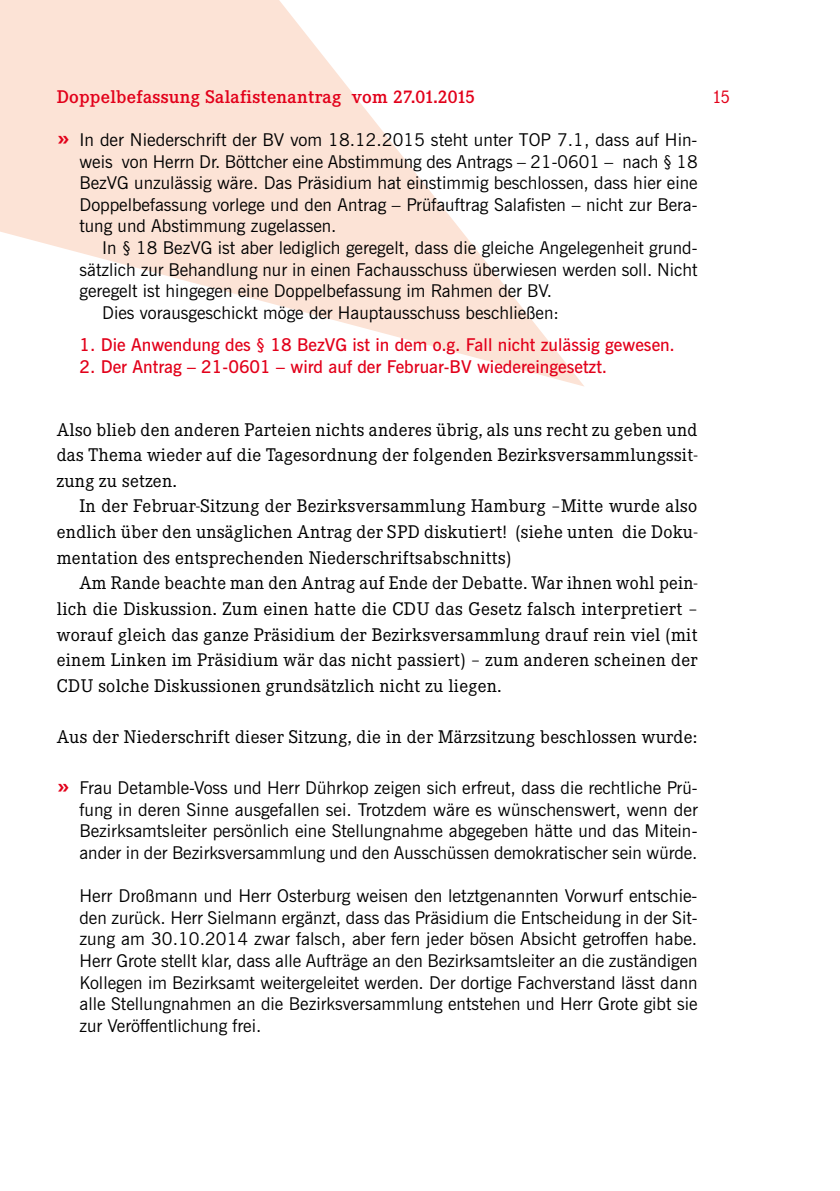
<style>
.page{position:relative;width:840px;height:1191px;background:#fff}
.page>*{position:absolute;margin:0;border:0;box-sizing:border-box;transform-origin:0 0}
.t1{font:18px/25.6px "Corporate EBQ";letter-spacing:.015em;color:#000;text-align:justify}
.t2{font:500 18px "Corporate EBQ";letter-spacing:.015em;color:#e2001a}
.t3{font:18px "Corporate EBQ";color:#e2001a}
.t4{font:17.6px/21.6px "News Gothic BT";color:#000;text-align:justify}
.t5{font:600 17.6px "News Gothic BT";color:#e2001a}
.s1{font-weight:700;font-size:24px;color:#e2001a}
</style>
<div class="page">
<svg style="left:0;top:0;width:584px;height:386px;fill:#fce3d6"></svg>
<p class="t2" style="left:57px;top:86px;width:419px">Doppelbefassung Salafistenantrag vom 27.01.2015</p>
<p class="t3" style="left:711px;top:86px;width:19px">15</p>
<p class="t4" style="left:79px;top:129px;width:619px;text-indent:-23px"><span class="s1">»</span> In der Niederschrift der BV vom 18.12.2015 steht unter TOP 7.1, dass auf Hin&shy;weis von Herrn Dr. Böttcher eine Abstimmung des Antrags – 21-0601 – nach § 18<br>BezVG unzulässig wäre. Das Präsidium hat einstimmig beschlossen, dass hier eine Doppelbefassung vorlege und den Antrag – Prüfauftrag Salafisten – nicht zur Bera&shy;tung und Abstimmung zugelassen.</p>
<p class="t4" style="left:102px;top:237px;width:596px">In § 18 BezVG ist aber lediglich geregelt, dass die gleiche Angelegenheit grund-</p>
<p class="t4" style="left:79px;top:258px;width:619px">sätzlich zur Behandlung nur in einen Fachausschuss überwiesen werden soll. Nicht</p>
<p class="t4" style="left:79px;top:280px;width:474px">geregelt ist hingegen eine Doppelbefassung im Rahmen der BV.</p>
<p class="t4" style="left:102px;top:302px;width:458px">Dies vorausgeschickt möge der Hauptausschuss beschließen:</p>
<p class="t5" style="left:79px;top:334px;width:596px">1. Die Anwendung des § 18 BezVG ist in dem o.g. Fall nicht zulässig gewesen.</p>
<p class="t5" style="left:79px;top:356px;width:529px">2. Der Antrag – 21-0601 – wird auf der Februar-BV wiedereingesetzt.</p>
<p class="t1" style="left:57px;top:417px;width:642px">Also blieb den anderen Parteien nichts anderes übrig, als uns recht zu geben und das Thema wieder auf die Tagesordnung der folgenden Bezirksversammlungssit&shy;zung zu setzen.</p>
<p class="t1" style="left:57px;top:494px;width:642px;text-indent:23px">In der Februar-Sitzung der Bezirksversammlung Hamburg –Mitte wurde also endlich über den unsäglichen Antrag der SPD diskutiert! (siehe unten die Doku&shy;mentation des entsprechenden Niederschriftsabschnitts)</p>
<p class="t1" style="left:57px;top:570px;width:642px;text-indent:23px">Am Rande beachte man den Antrag auf Ende der Debatte. War ihnen wohl pein&shy;lich die Diskussion. Zum einen hatte die CDU das Gesetz falsch interpretiert – worauf gleich das ganze Präsidium der Bezirksversammlung drauf rein viel (mit einem Linken im Präsidium wär das nicht passiert) – zum anderen scheinen der CDU solche Diskussionen grundsätzlich nicht zu liegen.</p>
<p class="t1" style="left:57px;top:724px;width:641px">Aus der Niederschrift dieser Sitzung, die in der Märzsitzung beschlossen wurde:</p>
<p class="t4" style="left:79px;top:777px;width:619px;text-indent:-23px"><span class="s1">»</span> Frau Detamble-Voss und Herr Dührkop zeigen sich erfreut, dass die rechtliche Prü&shy;fung in deren Sinne ausgefallen sei. Trotzdem wäre es wünschenswert, wenn der Bezirksamtsleiter persönlich eine Stellungnahme abgegeben hätte und das Mitein&shy;ander in der Bezirksversammlung und den Ausschüssen demokratischer sein würde.</p>
<p class="t4" style="left:79px;top:885px;width:619px">Herr Droßmann und Herr Osterburg weisen den letztgenannten Vorwurf entschie&shy;den zurück. Herr Sielmann ergänzt, dass das Präsidium die Entscheidung in der Sit&shy;zung am 30.10.2014 zwar falsch, aber fern jeder bösen Absicht getroffen habe.<br>Herr Grote stellt klar, dass alle Aufträge an den Bezirksamtsleiter an die zuständigen Kollegen im Bezirksamt weitergeleitet werden. Der dortige Fachverstand lässt dann alle Stellungnahmen an die Bezirksversammlung entstehen und Herr Grote gibt sie zur Veröffentlichung frei.</p>
</div>
